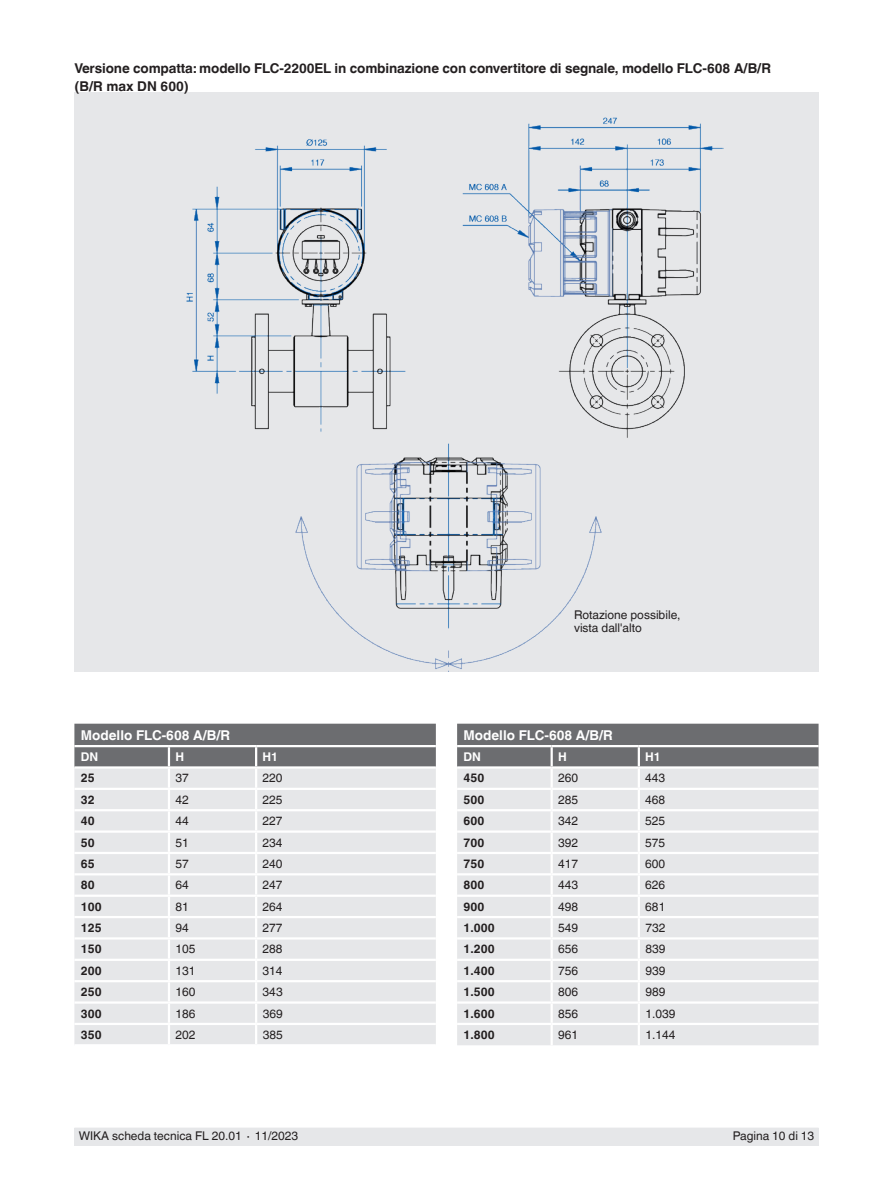
<style>
.page{position:relative;width:893px;height:1188px;background:#fff}
.page>*{position:absolute;margin:0;border:0;box-sizing:border-box;transform-origin:0 0}
.t1{font:700 13.5px/18px "Helvetica World";letter-spacing:-.01em;color:#231f20}
.t2{font:700 13.5px "Helvetica World";color:#fff}
.t3{font:12px/13.5px "Helvetica World";color:#231f20}
.t4{font:700 12px "Helvetica World";color:#231f20}
.t5{font:700 12px "Helvetica World";color:#fff}
</style>
<div class="page">
<div style="left:74px;top:1128px;width:745px;height:17px;background:#e6e7e9"></div>
<div style="left:74px;top:93px;width:745px;height:579px;background:#e6e7e9"></div>
<img style="left:186px;top:117px;width:538px;height:554px">
<div style="left:74px;top:875px;width:362px;height:169px;background:#e6e7e9"></div>
<svg style="left:74px;top:724px;width:362px;height:149px;background:#c7c8ca"></svg>
<hr style="left:168px;top:875px;width:2px;height:20px;background:#fff">
<hr style="left:255px;top:875px;width:2px;height:20px;background:#fff">
<hr style="left:74px;top:895px;width:95px;height:2px;background:#fff">
<hr style="left:169px;top:895px;width:87px;height:2px;background:#fff">
<hr style="left:256px;top:895px;width:180px;height:2px;background:#fff">
<hr style="left:74px;top:916px;width:95px;height:2px;background:#fff">
<hr style="left:169px;top:916px;width:87px;height:2px;background:#fff">
<hr style="left:256px;top:916px;width:180px;height:2px;background:#fff">
<hr style="left:74px;top:937px;width:95px;height:3px;background:#fff">
<hr style="left:169px;top:937px;width:87px;height:3px;background:#fff">
<hr style="left:256px;top:937px;width:180px;height:3px;background:#fff">
<hr style="left:74px;top:959px;width:95px;height:2px;background:#fff">
<hr style="left:169px;top:959px;width:87px;height:2px;background:#fff">
<hr style="left:256px;top:959px;width:180px;height:2px;background:#fff">
<hr style="left:74px;top:980px;width:95px;height:2px;background:#fff">
<hr style="left:169px;top:980px;width:87px;height:2px;background:#fff">
<hr style="left:256px;top:980px;width:180px;height:2px;background:#fff">
<hr style="left:74px;top:1001px;width:95px;height:3px;background:#fff">
<hr style="left:169px;top:1001px;width:87px;height:3px;background:#fff">
<hr style="left:256px;top:1001px;width:180px;height:3px;background:#fff">
<hr style="left:74px;top:1023px;width:95px;height:2px;background:#fff">
<hr style="left:169px;top:1023px;width:87px;height:2px;background:#fff">
<svg style="left:168px;top:897px;width:2px;height:147px"></svg>
<hr style="left:256px;top:1023px;width:180px;height:2px;background:#fff">
<svg style="left:255px;top:897px;width:2px;height:147px"></svg>
<div style="left:457px;top:875px;width:362px;height:170px;background:#e6e7e9"></div>
<svg style="left:457px;top:724px;width:362px;height:149px;background:#c7c8ca"></svg>
<hr style="left:551px;top:875px;width:2px;height:20px;background:#fff">
<hr style="left:638px;top:875px;width:2px;height:20px;background:#fff">
<hr style="left:457px;top:895px;width:95px;height:2px;background:#fff">
<hr style="left:552px;top:895px;width:87px;height:2px;background:#fff">
<hr style="left:639px;top:895px;width:180px;height:2px;background:#fff">
<hr style="left:457px;top:916px;width:95px;height:2px;background:#fff">
<hr style="left:552px;top:916px;width:87px;height:2px;background:#fff">
<hr style="left:639px;top:916px;width:180px;height:2px;background:#fff">
<hr style="left:457px;top:937px;width:95px;height:3px;background:#fff">
<hr style="left:552px;top:937px;width:87px;height:3px;background:#fff">
<hr style="left:639px;top:937px;width:180px;height:3px;background:#fff">
<hr style="left:457px;top:959px;width:95px;height:2px;background:#fff">
<hr style="left:552px;top:959px;width:87px;height:2px;background:#fff">
<hr style="left:639px;top:959px;width:180px;height:2px;background:#fff">
<hr style="left:457px;top:980px;width:95px;height:2px;background:#fff">
<hr style="left:552px;top:980px;width:87px;height:2px;background:#fff">
<hr style="left:639px;top:980px;width:180px;height:2px;background:#fff">
<hr style="left:457px;top:1001px;width:95px;height:3px;background:#fff">
<hr style="left:552px;top:1001px;width:87px;height:3px;background:#fff">
<svg style="left:551px;top:897px;width:2px;height:126px"></svg>
<hr style="left:639px;top:1001px;width:180px;height:3px;background:#fff">
<svg style="left:638px;top:897px;width:2px;height:126px"></svg>
<hr style="left:457px;top:1023px;width:95px;height:2px;background:#fff">
<hr style="left:552px;top:1023px;width:87px;height:2px;background:#fff">
<hr style="left:551px;top:1025px;width:2px;height:20px;background:#fff">
<hr style="left:639px;top:1023px;width:180px;height:2px;background:#fff">
<hr style="left:638px;top:1025px;width:2px;height:20px;background:#fff">
<div style="left:574px;top:610px;width:132px;height:23px;background:#e6e7e9"></div>
<p class="t1" style="left:74px;top:60px;width:698px">Versione compatta: modello FLC-2200EL in combinazione con convertitore di segnale, modello FLC-608 A/B/R (B/R max DN 600)</p>
<p class="t2" style="left:81px;top:727px;width:151px">Modello FLC-608 A/B/R</p>
<p class="t5" style="left:81px;top:750px;width:19px">DN</p>
<p class="t5" style="left:175px;top:750px;width:10px">H</p>
<p class="t5" style="left:263px;top:750px;width:17px">H1</p>
<p class="t4" style="left:81px;top:771px;width:15px">25</p>
<p class="t3" style="left:175px;top:772px;width:15px">37</p>
<p class="t3" style="left:263px;top:772px;width:22px">220</p>
<p class="t4" style="left:81px;top:793px;width:15px">32</p>
<p class="t3" style="left:175px;top:793px;width:15px">42</p>
<p class="t3" style="left:263px;top:793px;width:22px">225</p>
<p class="t4" style="left:81px;top:814px;width:15px">40</p>
<p class="t3" style="left:175px;top:814px;width:15px">44</p>
<p class="t3" style="left:263px;top:814px;width:22px">227</p>
<p class="t4" style="left:81px;top:835px;width:15px">50</p>
<p class="t3" style="left:175px;top:836px;width:15px">51</p>
<p class="t3" style="left:263px;top:836px;width:22px">234</p>
<p class="t4" style="left:81px;top:857px;width:15px">65</p>
<p class="t3" style="left:175px;top:857px;width:15px">57</p>
<p class="t3" style="left:263px;top:857px;width:22px">240</p>
<p class="t4" style="left:81px;top:878px;width:15px">80</p>
<p class="t3" style="left:175px;top:878px;width:15px">64</p>
<p class="t3" style="left:263px;top:878px;width:22px">247</p>
<p class="t4" style="left:81px;top:900px;width:22px">100</p>
<p class="t3" style="left:175px;top:900px;width:15px">81</p>
<p class="t3" style="left:263px;top:900px;width:22px">264</p>
<p class="t4" style="left:81px;top:921px;width:22px">125</p>
<p class="t3" style="left:175px;top:921px;width:15px">94</p>
<p class="t3" style="left:263px;top:921px;width:22px">277</p>
<p class="t4" style="left:81px;top:942px;width:22px">150</p>
<p class="t3" style="left:175px;top:943px;width:22px">105</p>
<p class="t3" style="left:263px;top:943px;width:22px">288</p>
<p class="t4" style="left:81px;top:964px;width:22px">200</p>
<p class="t3" style="left:175px;top:964px;width:22px">131</p>
<p class="t3" style="left:263px;top:964px;width:22px">314</p>
<p class="t4" style="left:81px;top:985px;width:22px">250</p>
<p class="t3" style="left:175px;top:985px;width:22px">160</p>
<p class="t3" style="left:263px;top:985px;width:22px">343</p>
<p class="t4" style="left:81px;top:1006px;width:22px">300</p>
<p class="t3" style="left:175px;top:1007px;width:22px">186</p>
<p class="t3" style="left:263px;top:1007px;width:22px">369</p>
<p class="t4" style="left:81px;top:1028px;width:22px">350</p>
<p class="t3" style="left:175px;top:1028px;width:22px">202</p>
<p class="t3" style="left:263px;top:1028px;width:22px">385</p>
<p class="t3" style="left:574px;top:608px;width:108px">Rotazione possibile, vista dall'alto</p>
<p class="t2" style="left:463px;top:727px;width:151px">Modello FLC-608 A/B/R</p>
<p class="t5" style="left:463px;top:750px;width:19px">DN</p>
<p class="t5" style="left:558px;top:750px;width:10px">H</p>
<p class="t5" style="left:645px;top:750px;width:17px">H1</p>
<p class="t4" style="left:463px;top:771px;width:22px">450</p>
<p class="t3" style="left:558px;top:772px;width:22px">260</p>
<p class="t3" style="left:645px;top:772px;width:22px">443</p>
<p class="t4" style="left:463px;top:793px;width:22px">500</p>
<p class="t3" style="left:558px;top:793px;width:22px">285</p>
<p class="t3" style="left:645px;top:793px;width:22px">468</p>
<p class="t4" style="left:464px;top:814px;width:22px">600</p>
<p class="t3" style="left:558px;top:814px;width:22px">342</p>
<p class="t3" style="left:645px;top:814px;width:22px">525</p>
<p class="t4" style="left:464px;top:835px;width:22px">700</p>
<p class="t3" style="left:558px;top:836px;width:22px">392</p>
<p class="t3" style="left:645px;top:836px;width:22px">575</p>
<p class="t4" style="left:464px;top:857px;width:22px">750</p>
<p class="t3" style="left:558px;top:857px;width:22px">417</p>
<p class="t3" style="left:645px;top:857px;width:22px">600</p>
<p class="t4" style="left:464px;top:878px;width:22px">800</p>
<p class="t3" style="left:558px;top:878px;width:22px">443</p>
<p class="t3" style="left:645px;top:878px;width:22px">626</p>
<p class="t4" style="left:464px;top:900px;width:22px">900</p>
<p class="t3" style="left:558px;top:900px;width:22px">498</p>
<p class="t3" style="left:645px;top:900px;width:22px">681</p>
<p class="t4" style="left:464px;top:921px;width:32px">1.000</p>
<p class="t3" style="left:558px;top:921px;width:22px">549</p>
<p class="t3" style="left:645px;top:921px;width:22px">732</p>
<p class="t4" style="left:464px;top:942px;width:32px">1.200</p>
<p class="t3" style="left:558px;top:943px;width:22px">656</p>
<p class="t3" style="left:645px;top:943px;width:22px">839</p>
<p class="t4" style="left:464px;top:964px;width:32px">1.400</p>
<p class="t3" style="left:558px;top:964px;width:22px">756</p>
<p class="t3" style="left:645px;top:964px;width:22px">939</p>
<p class="t4" style="left:464px;top:985px;width:32px">1.500</p>
<p class="t3" style="left:558px;top:985px;width:22px">806</p>
<p class="t3" style="left:645px;top:985px;width:22px">989</p>
<p class="t4" style="left:464px;top:1006px;width:32px">1.600</p>
<p class="t3" style="left:558px;top:1007px;width:22px">856</p>
<p class="t3" style="left:645px;top:1007px;width:32px">1.039</p>
<p class="t4" style="left:464px;top:1028px;width:32px">1.800</p>
<p class="t3" style="left:558px;top:1028px;width:22px">961</p>
<p class="t3" style="left:645px;top:1028px;width:32px">1.144</p>
<p class="t3" style="left:79px;top:1130px;width:221px">WIKA scheda tecnica FL 20.01 ∙ 11/2023</p>
<p class="t3" style="left:733px;top:1130px;width:83px">Pagina 10 di 13</p>
</div>
